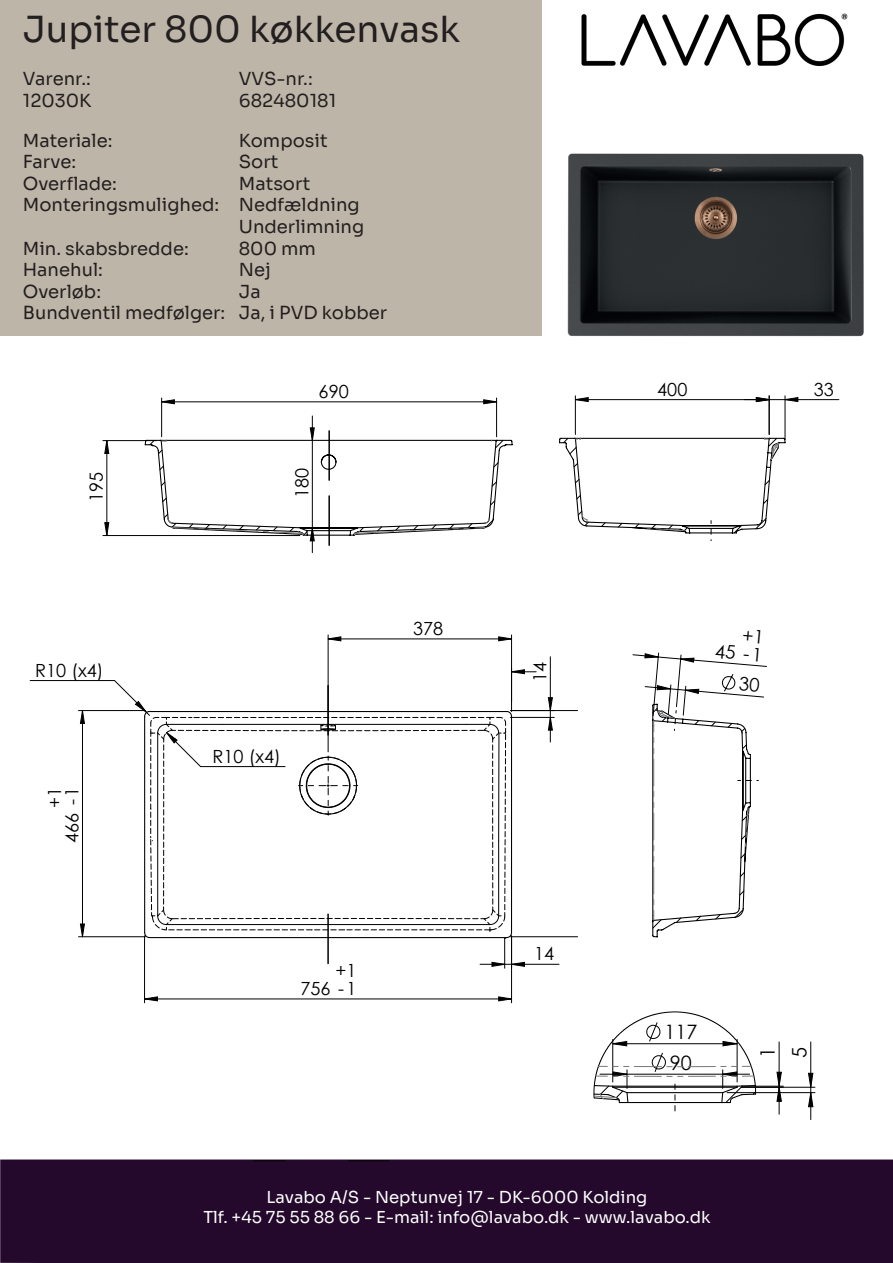
<style>
.page{position:relative;width:893px;height:1263px;background:#fff}
.page>*{position:absolute;margin:0;border:0;box-sizing:border-box;transform-origin:0 0}
.t1{font:36px "Sora";color:#231f20}
.t2{font:19.8px/30.5px "Century Gothic";color:#000001}
.t3{font:18.6px "Century Gothic";color:#000001}
.t4{font:18.15px "Century Gothic";color:#000001}
.t5{font:18px/21.6px "Sora";color:#231f20}
.t6{font:16.5px/19.8px "Sora";color:#fff;text-align:center}
</style>
<div class="page">
<div style="left:0;top:1159px;width:893px;height:104px;background:#24092c"></div>
<div style="left:0;top:0;width:542px;height:335px;background:#bdb5a7"></div>
<hr style="left:253px;top:1160px;width:33px;height:1px;background:#050504">
<hr style="left:348px;top:1160px;width:41px;height:1px;background:#050504">
<hr style="left:106px;top:441px;width:1px;height:94px;background:#000001">
<hr style="left:103px;top:535px;width:197px;height:1px;background:#000001">
<hr style="left:103px;top:440px;width:54px;height:1px;background:#000001">
<hr style="left:162px;top:401px;width:335px;height:1px;background:#000001">
<hr style="left:161px;top:398px;width:1px;height:39px;background:#000001">
<hr style="left:496px;top:398px;width:1px;height:39px;background:#000001">
<svg style="left:104px;top:522px;width:6px;height:14px"></svg>
<svg style="left:104px;top:440px;width:6px;height:14px"></svg>
<svg style="left:161px;top:399px;width:14px;height:6px"></svg>
<svg style="left:483px;top:399px;width:14px;height:6px"></svg>
<svg style="left:144px;top:416px;width:369px;height:137px"></svg>
<hr style="left:328px;top:638px;width:184px;height:1px;background:#000001">
<hr style="left:328px;top:635px;width:1px;height:117px;background:#000001">
<hr style="left:511px;top:635px;width:1px;height:67px;background:#000001">
<hr style="left:512px;top:964px;width:47px;height:1px;background:#000001">
<hr style="left:504px;top:938px;width:1px;height:30px;background:#000001">
<hr style="left:30px;top:680px;width:85px;height:1px;background:#000001">
<hr style="left:145px;top:998px;width:367px;height:1px;background:#000001">
<hr style="left:511px;top:936px;width:1px;height:67px;background:#000001">
<hr style="left:144px;top:936px;width:1px;height:67px;background:#000001">
<hr style="left:511px;top:936px;width:67px;height:1px;background:#000001">
<hr style="left:82px;top:710px;width:1px;height:227px;background:#000001">
<hr style="left:79px;top:936px;width:66px;height:1px;background:#000001">
<hr style="left:79px;top:710px;width:66px;height:1px;background:#000001">
<hr style="left:550px;top:657px;width:1px;height:53px;background:#000001">
<hr style="left:510px;top:717px;width:44px;height:1px;background:#000001">
<hr style="left:511px;top:710px;width:67px;height:1px;background:#000001">
<svg style="left:327px;top:636px;width:15px;height:6px"></svg>
<svg style="left:498px;top:636px;width:14px;height:6px"></svg>
<svg style="left:480px;top:961px;width:45px;height:6px"></svg>
<svg style="left:498px;top:996px;width:14px;height:6px"></svg>
<svg style="left:144px;top:996px;width:14px;height:6px"></svg>
<svg style="left:80px;top:923px;width:5px;height:15px"></svg>
<svg style="left:80px;top:710px;width:5px;height:14px"></svg>
<svg style="left:547px;top:697px;width:6px;height:45px"></svg>
<hr style="left:327px;top:914px;width:2px;height:49px;background:#000001">
<hr style="left:785px;top:399px;width:54px;height:1px;background:#000001">
<hr style="left:785px;top:396px;width:1px;height:44px;background:#000001">
<hr style="left:575px;top:399px;width:194px;height:1px;background:#000001">
<hr style="left:769px;top:396px;width:1px;height:38px;background:#000001">
<hr style="left:575px;top:396px;width:1px;height:38px;background:#000001">
<svg style="left:745px;top:397px;width:54px;height:5px"></svg>
<svg style="left:574px;top:397px;width:15px;height:5px"></svg>
<svg style="left:559px;top:437px;width:227px;height:104px"></svg>
<hr style="left:810px;top:1042px;width:1px;height:45px;background:#000001">
<hr style="left:727px;top:1092px;width:88px;height:1px;background:#000001">
<hr style="left:741px;top:1087px;width:74px;height:1px;background:#000001">
<hr style="left:779px;top:1042px;width:1px;height:44px;background:#000001">
<hr style="left:741px;top:1086px;width:42px;height:1px;background:#000001">
<svg style="left:808px;top:1072px;width:6px;height:48px"></svg>
<svg style="left:776px;top:1071px;width:6px;height:43px"></svg>
<svg style="left:593px;top:1011px;width:164px;height:100px"></svg>
<img style="left:581px;top:13px;width:267px;height:54px">
<svg style="left:113px;top:669px;width:423px;height:270px"></svg>
<img style="left:567px;top:153px;width:297px;height:183px">
<svg style="left:632px;top:652px;width:135px;height:286px"></svg>
<h1 class="t1" style="left:23px;top:0;width:439px">Jupiter 800 køkkenvask</h1>
<p class="t5" style="left:23px;top:67px;width:70px">Varenr.:</p>
<p class="t5" style="left:239px;top:67px;width:75px">VVS-nr.:</p>
<p class="t5" style="left:23px;top:88px;width:70px">12030K</p>
<p class="t5" style="left:239px;top:88px;width:99px">682480181</p>
<p class="t5" style="left:23px;top:128px;width:91px">Materiale:</p>
<p class="t5" style="left:239px;top:128px;width:91px">Komposit</p>
<p class="t5" style="left:23px;top:149px;width:55px">Farve:</p>
<p class="t5" style="left:239px;top:149px;width:41px">Sort</p>
<p class="t5" style="left:23px;top:171px;width:96px">Overflade:</p>
<p class="t5" style="left:239px;top:171px;width:73px">Matsort</p>
<p class="t5" style="left:23px;top:193px;width:338px">Monteringsmulighed: Nedfældning</p>
<p class="t5" style="left:239px;top:214px;width:127px">Underlimning</p>
<p class="t5" style="left:23px;top:236px;width:167px">Min. skabsbredde:</p>
<p class="t5" style="left:239px;top:236px;width:79px">800 mm</p>
<p class="t5" style="left:23px;top:257px;width:82px">Hanehul:</p>
<p class="t5" style="left:239px;top:257px;width:34px">Nej</p>
<p class="t5" style="left:23px;top:279px;width:80px">Overløb:</p>
<p class="t5" style="left:23px;top:279px;width:366px;text-indent:216px">Ja<br>Bundventil medfølger: Ja, i PVD kobber</p>
<p class="t4" style="left:84px;top:502px;width:32px;rotate:-90deg">195</p>
<p class="t4" style="left:35px;top:657px;width:70px">R10 (x4)</p>
<p class="t4" style="left:42px;top:807px;width:23px;rotate:-90deg">+1</p>
<p class="t4" style="left:59px;top:843px;width:58px;rotate:-90deg">466 -1</p>
<p class="t4" style="left:319px;top:379px;width:32px">690</p>
<p class="t4" style="left:289px;top:498px;width:32px;rotate:-90deg">180</p>
<p class="t4" style="left:213px;top:744px;width:70px">R10 (x4)</p>
<p class="t4" style="left:413px;top:616px;width:32px">378</p>
<p class="t4" style="left:336px;top:958px;width:23px">+1</p>
<p class="t4" style="left:300px;top:975px;width:58px">756 -1</p>
<p class="t4" style="left:527px;top:682px;width:22px;rotate:-90deg">14</p>
<p class="t4" style="left:534px;top:941px;width:22px">14</p>
<p class="t4" style="left:657px;top:376px;width:32px">400</p>
<p class="t4" style="left:814px;top:376px;width:22px">33</p>
<p class="t3" style="left:716px;top:638px;width:49px;rotate:5deg">45 -1</p>
<p class="t2" style="left:664px;top:1016px;width:34px">117<br>90</p>
<p class="t2" style="left:752px;top:1058px;width:12px;line-height:31.7px;rotate:-90deg">1<br>5</p>
<p class="t6" style="left:203px;top:1186px;width:509px">Lavabo A/S - Neptunvej 17 - DK-6000 Kolding<br>Tlf. +45 75 55 88 66 - E-mail: info@lavabo.dk - www.lavabo.dk</p>
</div>
